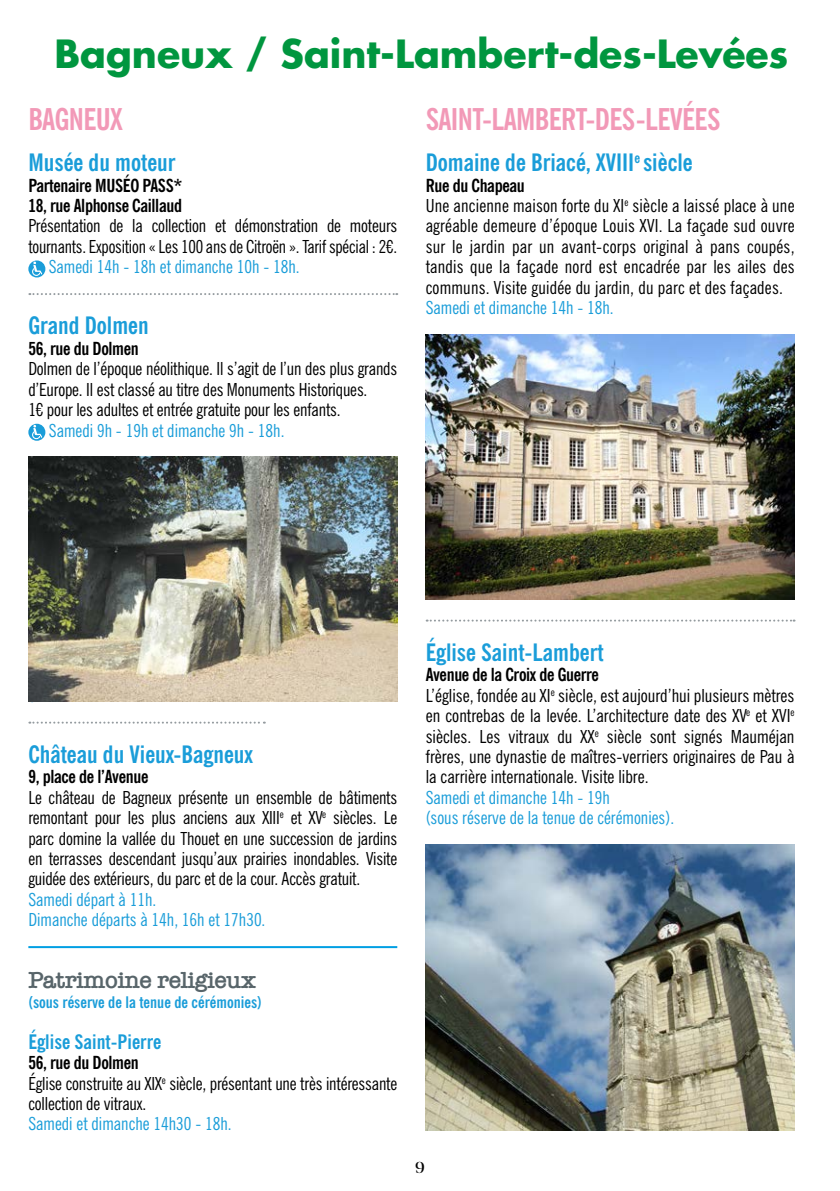
<style>
.page{position:relative;width:840px;height:1191px;background:#fff}
.page>*{position:absolute;margin:0;border:0;box-sizing:border-box;transform-origin:0 0}
.t1{font:700 38px "Futura LT Pro";color:#00963f}
.t2{font:700 condensed 30px "News Gothic BT";letter-spacing:-.02em;color:#f299b7}
.t3{font:700 condensed 24px "News Gothic BT";color:#1a9dd9}
.t4{font:600 24px "American Typewriter";letter-spacing:-.02em;color:#58656a}
.t5{font:700 condensed 20px "News Gothic BT";color:#1a9dd9}
.t6{font:condensed 18px/20.4px "News Gothic BT";color:#000}
.t7{font:condensed 18px/20.4px "News Gothic BT";color:#1a9dd9}
.t8{font:700 condensed 18px/20.4px "News Gothic BT";letter-spacing:-.02em;color:#000}
.t9{font:700 condensed 16px "News Gothic BT";color:#1a9dd9}
.t10{font:300 16px "MADE Coachella";color:#000}
.s1{font-weight:700}
</style>
<div class="page">
<svg style="left:28px;top:260px;width:17px;height:17px"></svg>
<svg style="left:32px;top:262px;width:10px;height:14px"></svg>
<svg style="left:29px;top:293px;width:368px;height:2px"></svg>
<svg style="left:28px;top:424px;width:17px;height:17px"></svg>
<svg style="left:32px;top:425px;width:10px;height:14px"></svg>
<img style="left:28px;top:457px;width:369px;height:245px">
<svg style="left:29px;top:721px;width:236px;height:2px"></svg>
<hr style="left:28px;top:946px;width:369px;height:2px;background:#009fe3">
<img style="left:425px;top:334px;width:369px;height:266px">
<svg style="left:426px;top:619px;width:368px;height:2px"></svg>
<img style="left:425px;top:844px;width:369px;height:286px">
<h1 class="t1" style="left:54px;top:25px;width:735px">Bagneux / Saint-Lambert-des-Levées</h1>
<h2 class="t2" style="left:28px;top:101px;width:95px">BAGNEUX</h2>
<h3 class="t3" style="left:28px;top:148px;width:149px">Musée du moteur</h3>
<p class="t8" style="left:28px;top:175px;width:155px">Partenaire MUSÉO PASS*<br>18, rue Alphonse Caillaud</p>
<p class="t6" style="left:28px;top:216px;width:370px">Présentation de la collection et démonstration de moteurs tournants. Exposition « Les 100 ans de Citroën ». Tarif spécial : 2€.</p>
<p class="t7" style="left:49px;top:256px;width:252px">Samedi 14h - 18h et dimanche 10h - 18h.</p>
<h2 class="t2" style="left:425px;top:101px;width:296px">SAINT-LAMBERT-DES-LEVÉES</h2>
<h3 class="t3" style="left:425px;top:148px;width:268px">Domaine de Briacé, XVIII<sup>e</sup> siècle</h3>
<p class="t6" style="left:425px;top:175px;width:370px"><span class="s1">Rue du Chapeau<br></span>Une ancienne maison forte du XI<sup>e</sup> siècle a laissé place à une agréable demeure d’époque Louis XVI. La façade sud ouvre sur le jardin par un avant-corps original à pans coupés, tandis que la façade nord est encadrée par les ailes des communs. Visite guidée du jardin, du parc et des façades.</p>
<p class="t7" style="left:425px;top:297px;width:189px">Samedi et dimanche 14h - 18h.</p>
<h3 class="t3" style="left:28px;top:311px;width:122px">Grand Dolmen</h3>
<p class="t8" style="left:28px;top:338px;width:112px">56, rue du Dolmen</p>
<p class="t6" style="left:28px;top:358px;width:370px">Dolmen de l’époque néolithique. Il s’agit de l’un des plus grands d’Europe. Il est classé au titre des Monuments Historiques.<br>1€ pour les adultes et entrée gratuite pour les enfants.</p>
<p class="t7" style="left:49px;top:420px;width:237px">Samedi 9h - 19h et dimanche 9h - 18h.</p>
<h3 class="t3" style="left:28px;top:739px;width:226px">Château du Vieux-Bagneux</h3>
<p class="t8" style="left:28px;top:766px;width:121px">9, place de l’Avenue</p>
<p class="t6" style="left:28px;top:787px;width:370px;text-align:justify">Le château de Bagneux présente un ensemble de bâtiments remontant pour les plus anciens aux XIII<sup>e</sup> et XV<sup>e</sup> siècles. Le parc domine la vallée du Thouet en une succession de jardins en terrasses descendant jusqu’aux prairies inondables. Visite guidée des extérieurs, du parc et de la cour. Accès gratuit.</p>
<p class="t7" style="left:28px;top:889px;width:238px">Samedi départ à 11h.<br>Dimanche départs à 14h, 16h et 17h30.</p>
<h3 class="t4" style="left:28px;top:961px;width:229px">Patrimoine religieux</h3>
<p class="t9" style="left:28px;top:992px;width:235px">(sous réserve de la tenue de cérémonies)</p>
<p class="t5" style="left:28px;top:1029px;width:134px">Église Saint-Pierre</p>
<p class="t6" style="left:28px;top:1052px;width:370px"><span class="s1">56, rue du Dolmen<br></span>Église construite au XIX<sup>e</sup> siècle, présentant une très intéressante collection de vitraux.</p>
<p class="t7" style="left:28px;top:1113px;width:205px">Samedi et dimanche 14h30 - 18h.</p>
<h3 class="t3" style="left:425px;top:637px;width:179px">Église Saint-Lambert</h3>
<p class="t6" style="left:425px;top:664px;width:370px"><span class="s1">Avenue de la Croix de Guerre<br></span>L’église, fondée au XI<sup>e</sup> siècle, est aujourd’hui plusieurs mètres en contrebas de la levée. L’architecture date des XV<sup>e</sup> et XVI<sup>e </sup>siècles. Les vitraux du XX<sup>e</sup> siècle sont signés Mauméjan frères, une dynastie de maîtres-verriers originaires de Pau à la carrière internationale. Visite libre.</p>
<p class="t7" style="left:425px;top:787px;width:250px">Samedi et dimanche 14h - 19h<br>(sous réserve de la tenue de cérémonies).</p>
<p class="t10" style="left:415px;top:1158px;width:11px">9</p>
</div>
